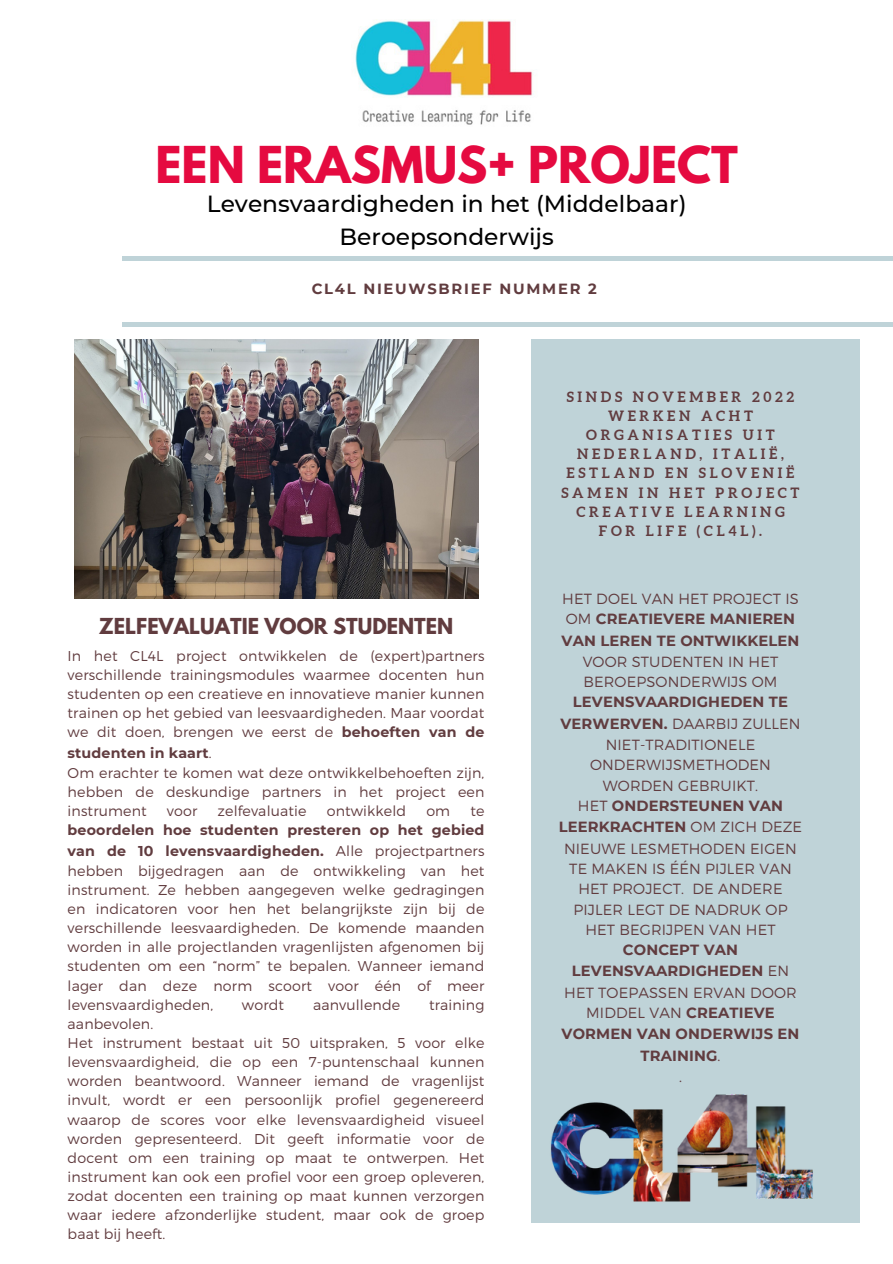
<style>
.page{position:relative;width:893px;height:1264px;background:#fff}
.page>*{position:absolute;margin:0;border:0;box-sizing:border-box;transform-origin:0 0}
.t1{font:700 45px "League Spartan";color:#e50a40}
.t2{font:500 23.25px/32.7px "Montserrat";color:#000;text-align:center}
.t3{font:700 19.5px "League Spartan";color:#613c3f}
.t4{font:300 14.7px/20.9px "Montserrat";letter-spacing:.01em;color:#613c3f;text-align:center}
.t5{font:700 14.7px "Montserrat";letter-spacing:.12em;color:#613c3f}
.t6{font:300 14.25px/19.4px "Montserrat";letter-spacing:.01em;color:#613c3f;text-align:justify}
.t7{font:700 14.25px/19.2px "Aleo";letter-spacing:.26em;color:#613c3f;text-align:center}
.s1{font-weight:700}
</style>
<div class="page">
<hr style="left:122px;top:257px;width:770px;height:3px;background:#bfd3d8">
<hr style="left:122px;top:323px;width:770px;height:3px;background:#bfd3d8">
<div style="left:531px;top:339px;width:328px;height:883px;background:#bfd3d8"></div>
<img style="left:550px;top:1094px;width:263px;height:108px">
<img style="left:74px;top:339px;width:404px;height:259px">
<img style="left:355px;top:19px;width:178px;height:106px">
<p class="t1" style="left:155px;top:142px;width:584px">EEN ERASMUS+ PROJECT</p>
<p class="t2" style="left:207px;top:187px;width:481px">Levensvaardigheden in het (Middelbaar)<br>Beroepsonderwijs</p>
<p class="t5" style="left:311px;top:279px;width:287px">CL4L NIEUWSBRIEF NUMMER 2</p>
<h3 class="t3" style="left:99px;top:616px;width:356px">ZELFEVALUATIE VOOR STUDENTEN</h3>
<h1 class="t6" style="left:68px;top:645px;width:418px">In het CL4L project ontwikkelen de (expert)partners verschillende trainingsmodules waarmee docenten hun studenten op een creatieve en innovatieve manier kunnen trainen op het gebied van leesvaardigheden. Maar voordat we dit doen, brengen we eerst de <span class="s1">behoeften van de studenten in kaart</span>.</h1>
<h2 class="t6" style="left:68px;top:762px;width:418px">Om erachter te komen wat deze ontwikkelbehoeften zijn, hebben de deskundige partners in het project een instrument</h2>
<h2 class="t6" style="left:167px;top:800px;width:32px">voor</h2>
<h2 class="t6" style="left:217px;top:800px;width:90px">zelfevaluatie</h2>
<h2 class="t6" style="left:327px;top:800px;width:81px">ontwikkeld</h2>
<h2 class="t6" style="left:426px;top:800px;width:25px">om</h2>
<h2 class="t6" style="left:68px;top:800px;width:418px;text-indent:403px">te <span class="s1">beoordelen hoe studenten presteren op het gebied van de 10 levensvaardigheden.</span> Alle projectpartners hebben bijgedragen aan de ontwikkeling van het instrument. Ze hebben aangegeven welke gedragingen en indicatoren voor hen het belangrijkste zijn bij de verschillende leesvaardigheden. De komende maanden worden in alle projectlanden vragenlijsten afgenomen bij studenten om een “norm” te bepalen. Wanneer iemand lager dan deze norm scoort voor één of meer levensvaardigheden,</h2>
<h2 class="t6" style="left:242px;top:994px;width:44px">wordt</h2>
<h2 class="t6" style="left:313px;top:994px;width:89px">aanvullende</h2>
<h2 class="t6" style="left:429px;top:994px;width:57px">training</h2>
<h2 class="t6" style="left:68px;top:1013px;width:87px">aanbevolen.</h2>
<p class="t6" style="left:68px;top:1032px;width:418px">Het instrument bestaat uit 50 uitspraken, 5 voor elke levensvaardigheid, die op een 7-puntenschaal kunnen worden beantwoord. Wanneer iemand de vragenlijst invult, wordt er een persoonlijk profiel gegenereerd waarop de scores voor elke levensvaardigheid visueel worden gepresenteerd. Dit geeft informatie voor de docent om een training op maat te ontwerpen. Het instrument kan ook een profiel voor een groep opleveren, zodat docenten een training op maat kunnen verzorgen waar iedere afzonderlijke student, maar ook de groep baat bij heeft.</p>
<p class="t7" style="left:561px;top:387px;width:240px">SINDS NOVEMBER 2022<br>WERKEN ACHT<br>ORGANISATIES UIT<br>NEDERLAND, ITALIË,<br>ESTLAND EN SLOVENIË<br>SAMEN IN HET PROJECT<br>CREATIVE LEARNING<br>FOR LIFE (CL4L).</p>
<h4 class="t4" style="left:558px;top:587px;width:245px">HET DOEL VAN HET PROJECT IS<br>OM <span class="s1">CREATIEVERE MANIEREN<br>VAN LEREN TE ONTWIKKELEN<br></span>VOOR STUDENTEN IN HET<br>BEROEPSONDERWIJS OM<br><span class="s1">LEVENSVAARDIGHEDEN TE<br>VERWERVEN.</span> DAARBIJ ZULLEN<br>NIET-TRADITIONELE<br>ONDERWIJSMETHODEN<br>WORDEN GEBRUIKT.<br>HET <span class="s1">ONDERSTEUNEN VAN<br>LEERKRACHTEN</span> OM ZICH DEZE<br>NIEUWE LESMETHODEN EIGEN<br>TE MAKEN IS ÉÉN PIJLER VAN<br>HET PROJECT. DE ANDERE<br>PIJLER LEGT DE NADRUK OP<br>HET BEGRIJPEN VAN HET<br><span class="s1">CONCEPT VAN<br>LEVENSVAARDIGHEDEN</span> EN<br>HET TOEPASSEN ERVAN DOOR<br>MIDDEL VAN <span class="s1">CREATIEVE<br>VORMEN VAN ONDERWIJS EN<br>TRAINING</span>.<br>.</h4>
</div>
